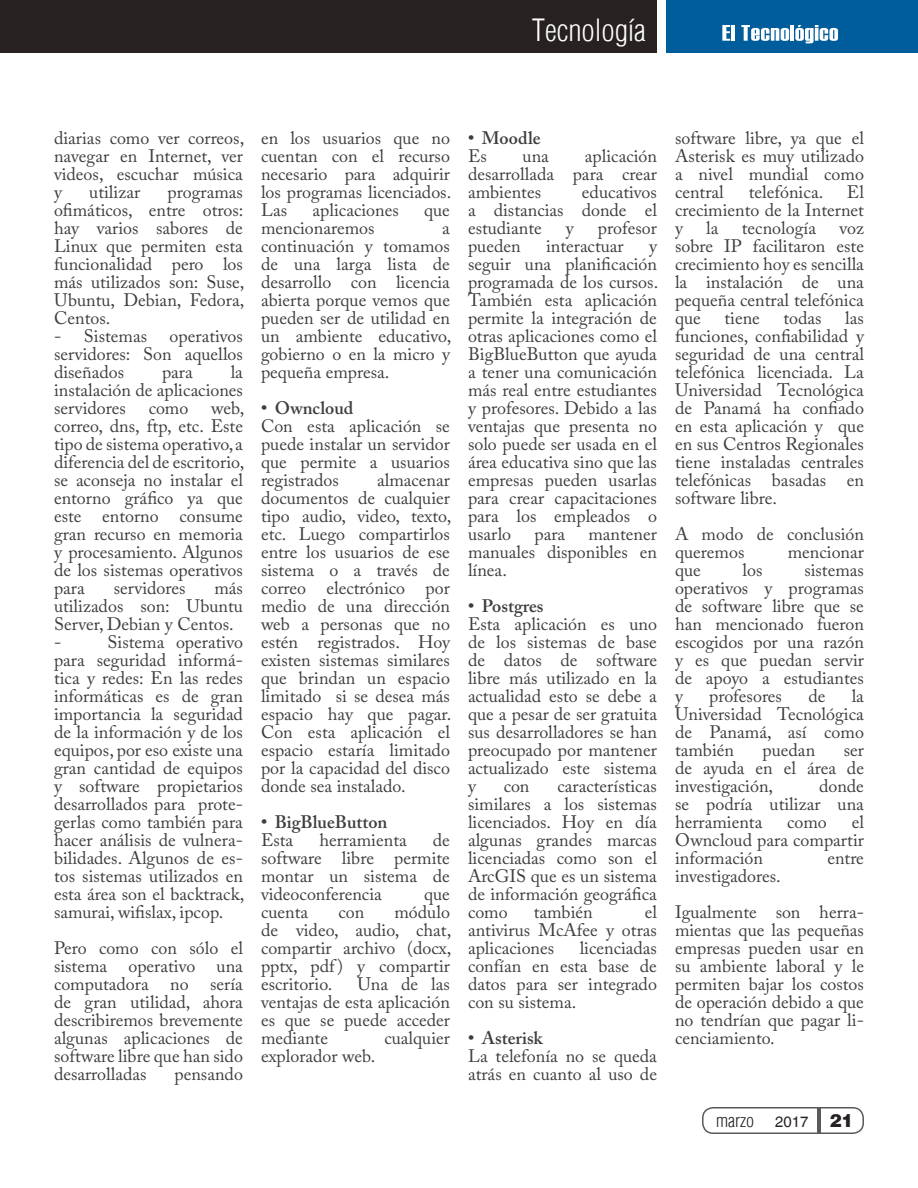
<style>
.page{position:relative;width:918px;height:1188px;background:#fff}
.page>*{position:absolute;margin:0;border:0;box-sizing:border-box;transform-origin:0 0}
.t1{font:30px "Switzerland Cond Light Plain";color:#fff}
.t2{font:18px/18px "Adobe Caslon Pro";color:#3f3e3d;text-align:justify}
.t3{font:600 18px "Adobe Caslon Pro";color:#3f3e3d}
.t4{font:18px "Switzerland Cond Light Plain";color:#272221}
.s1{font-family:"Switzerland Plain";font-size:15px}
.s2{font-family:"Switzerland Black Plain"}
</style>
<div class="page">
<div style="left:702px;top:1107px;width:162px;height:27px;border:2px solid #595a5b;border-radius:10px"></div>
<svg style="left:817px;top:1108px;width:4px;height:25px"></svg>
<div style="left:666px;top:0;width:252px;height:52px;background:#005d9b"></div>
<div style="left:0;top:0;width:657px;height:52px;background:#272221"></div>
<svg style="left:722px;top:25px;width:8px;height:16px"></svg>
<hr style="left:731px;top:25px;width:4px;height:16px;background:#fff">
<svg style="left:741px;top:25px;width:48px;height:16px"></svg>
<hr style="left:790px;top:25px;width:4px;height:16px;background:#fff">
<svg style="left:795px;top:25px;width:43px;height:18px"></svg>
<h1 class="t1" style="left:532px;top:12px;width:116px">Tecnología</h1>
<p class="t2" style="left:54px;top:129px;width:192px">diarias como ver correos, navegar en Internet, ver videos, escuchar música y</p>
<p class="t2" style="left:89px;top:183px;width:52px">utilizar</p>
<p class="t2" style="left:54px;top:183px;width:192px;text-indent:114px">programas ofimáticos, entre otros: hay varios sabores de Linux que permiten esta funcionalidad pero los más utilizados son: Suse, Ubuntu, Debian, Fedora, Centos.</p>
<p class="t2" style="left:54px;top:327px;width:191px">- Sistemas operativos servidores: Son aquellos diseñados</p>
<p class="t2" style="left:54px;top:363px;width:191px;text-indent:177px">la instalación de aplicaciones servidores</p>
<p class="t2" style="left:162px;top:363px;width:32px">para</p>
<p class="t2" style="left:54px;top:399px;width:192px;text-indent:157px">web, correo, dns, ftp, etc. Este tipo de sistema operativo, a diferencia del de escritorio, se aconseja no instalar el entorno gráfico ya que este entorno consume gran recurso en memoria y procesamiento. Algunos de los sistemas operativos para</p>
<p class="t2" style="left:149px;top:399px;width:41px">como</p>
<p class="t2" style="left:114px;top:579px;width:73px">servidores</p>
<p class="t2" style="left:54px;top:579px;width:191px;text-align:left;text-indent:160px">más utilizados son: Ubuntu<br>Server, Debian y Centos. -</p>
<p class="t2" style="left:54px;top:633px;width:192px;text-indent:53px">Sistema operativo para seguridad informá&shy;tica y redes: En las redes informáticas es de gran importancia la seguridad de la información y de los equipos, por eso existe una gran cantidad de equipos y software propietarios desarrollados para prote&shy;gerlas como también para hacer análisis de vulnera&shy;bilidades. Algunos de es&shy;tos sistemas utilizados en esta área son el backtrack, samurai, wifislax, ipcop.</p>
<p class="t2" style="left:54px;top:939px;width:191px">Pero como con sólo el sistema operativo una computadora no sería de gran utilidad, ahora describiremos brevemente algunas aplicaciones de software libre que han sido desarrolladas</p>
<p class="t2" style="left:174px;top:1065px;width:70px">pensando</p>
<p class="t2" style="left:261px;top:129px;width:192px">en los usuarios que no cuentan con el recurso necesario para adquirir los programas licenciados.<br>Las</p>
<p class="t2" style="left:312px;top:201px;width:88px">aplicaciones</p>
<p class="t2" style="left:424px;top:201px;width:27px">que</p>
<p class="t2" style="left:261px;top:219px;width:115px">mencionaremos</p>
<p class="t2" style="left:261px;top:219px;width:192px;text-indent:181px">a continuación y tomamos de una larga lista de desarrollo con licencia abierta porque vemos que pueden ser de utilidad en un ambiente educativo, gobierno o en la micro y pequeña empresa.</p>
<p class="t3" style="left:261px;top:397px;width:94px">• Owncloud</p>
<p class="t2" style="left:261px;top:417px;width:191px">Con esta aplicación se puede instalar un servidor que permite a usuarios registrados</p>
<p class="t2" style="left:261px;top:471px;width:192px;text-indent:116px">almacenar documentos de cualquier tipo audio, video, texto, etc. Luego compartirlos entre los usuarios de ese sistema o a través de correo electrónico por medio de una dirección web a personas que no estén registrados. Hoy existen sistemas similares que brindan un espacio limitado si se desea más espacio hay que pagar.<br>Con esta aplicación el espacio estaría limitado por la capacidad del disco donde sea instalado.</p>
<p class="t3" style="left:261px;top:811px;width:128px">• BigBlueButton</p>
<p class="t2" style="left:261px;top:831px;width:34px">Esta</p>
<p class="t2" style="left:319px;top:831px;width:89px">herramienta</p>
<p class="t2" style="left:261px;top:831px;width:190px;text-indent:172px">de software libre permite montar un sistema de videoconferencia</p>
<p class="t2" style="left:424px;top:885px;width:27px">que</p>
<p class="t2" style="left:261px;top:903px;width:192px;text-indent:133px">módulo de video, audio, chat, compartir archivo (docx, pptx, pdf ) y compartir escritorio.</p>
<p class="t2" style="left:261px;top:903px;width:49px">cuenta</p>
<p class="t2" style="left:338px;top:903px;width:27px">con</p>
<p class="t2" style="left:261px;top:975px;width:191px;text-indent:96px">Una de las ventajas de esta aplicación es que se puede acceder mediante</p>
<p class="t2" style="left:384px;top:1029px;width:67px">cualquier</p>
<p class="t2" style="left:261px;top:1047px;width:116px">explorador web.</p>
<p class="t3" style="left:468px;top:127px;width:74px">• Moodle</p>
<p class="t2" style="left:468px;top:147px;width:20px">Es</p>
<p class="t2" style="left:523px;top:147px;width:28px">una</p>
<p class="t2" style="left:468px;top:147px;width:191px;text-indent:117px">aplicación desarrollada para crear ambientes</p>
<p class="t2" style="left:468px;top:183px;width:191px;text-indent:114px">educativos a distancias donde el estudiante</p>
<p class="t2" style="left:566px;top:219px;width:9px">y</p>
<p class="t2" style="left:598px;top:219px;width:61px">profesor</p>
<p class="t2" style="left:468px;top:237px;width:54px">pueden</p>
<p class="t2" style="left:546px;top:237px;width:79px">interactuar</p>
<p class="t2" style="left:468px;top:237px;width:192px;text-indent:181px">y seguir una planificación programada de los cursos.<br>También esta aplicación permite la integración de otras aplicaciones como el BigBlueButton que ayuda a tener una comunicación más real entre estudiantes y profesores. Debido a las ventajas que presenta no solo puede ser usada en el área educativa sino que las empresas pueden usarlas para crear capacitaciones para los empleados o usarlo</p>
<p class="t2" style="left:468px;top:525px;width:190px;text-indent:120px">mantener manuales disponibles en línea.</p>
<p class="t3" style="left:468px;top:595px;width:77px">• Postgres</p>
<p class="t2" style="left:468px;top:615px;width:191px">Esta aplicación es uno de los sistemas de base de datos de software libre más utilizado en la actualidad esto se debe a que a pesar de ser gratuita sus desarrolladores se han preocupado por mantener actualizado este sistema y</p>
<p class="t2" style="left:534px;top:525px;width:32px">para</p>
<p class="t2" style="left:468px;top:777px;width:191px;text-indent:89px">características similares a los sistemas licenciados. Hoy en día algunas grandes marcas licenciadas como son el ArcGIS que es un sistema de información geográfica como</p>
<p class="t2" style="left:504px;top:777px;width:27px">con</p>
<p class="t2" style="left:468px;top:903px;width:191px;text-indent:177px">el antivirus McAfee y otras aplicaciones</p>
<p class="t2" style="left:534px;top:903px;width:61px">también</p>
<p class="t2" style="left:468px;top:939px;width:191px;text-indent:112px">licenciadas confían en esta base de datos para ser integrado con su sistema.</p>
<p class="t3" style="left:468px;top:1027px;width:76px">• Asterisk</p>
<p class="t2" style="left:468px;top:1047px;width:191px">La telefonía no se queda atrás en cuanto al uso de</p>
<p class="t2" style="left:675px;top:129px;width:191px">software libre, ya que el Asterisk es muy utilizado a nivel mundial como central</p>
<p class="t2" style="left:675px;top:183px;width:191px;text-indent:172px">El crecimiento de la Internet y</p>
<p class="t2" style="left:749px;top:183px;width:76px">telefónica.</p>
<p class="t2" style="left:706px;top:219px;width:14px">la</p>
<p class="t2" style="left:742px;top:219px;width:76px">tecnología</p>
<p class="t2" style="left:675px;top:219px;width:191px;text-indent:164px">voz sobre IP facilitaron este crecimiento hoy es sencilla la instalación de una pequeña central telefónica que</p>
<p class="t2" style="left:675px;top:309px;width:191px;text-indent:170px">las funciones, confiabilidad y seguridad de una central telefónica licenciada. La Universidad Tecnológica de Panamá ha confiado en esta aplicación y que en sus Centros Regionales tiene instaladas centrales telefónicas basadas en software libre.</p>
<p class="t2" style="left:675px;top:525px;width:191px">A modo de conclusión queremos</p>
<p class="t2" style="left:724px;top:309px;width:37px">tiene</p>
<p class="t2" style="left:784px;top:309px;width:40px">todas</p>
<p class="t2" style="left:788px;top:543px;width:78px">mencionar</p>
<p class="t2" style="left:675px;top:561px;width:27px">que</p>
<p class="t2" style="left:743px;top:561px;width:21px">los</p>
<p class="t2" style="left:675px;top:561px;width:191px;text-indent:129px">sistemas operativos y programas de software libre que se han mencionado fueron escogidos por una razón y es que puedan servir de apoyo a estudiantes y</p>
<p class="t2" style="left:675px;top:687px;width:190px;text-indent:177px">la Universidad Tecnológica de Panamá, así como también</p>
<p class="t2" style="left:709px;top:687px;width:74px">profesores</p>
<p class="t2" style="left:808px;top:687px;width:19px">de</p>
<p class="t2" style="left:763px;top:741px;width:54px">puedan</p>
<p class="t2" style="left:675px;top:741px;width:191px;text-indent:169px">ser de ayuda en el área de investigación,</p>
<p class="t2" style="left:675px;top:777px;width:190px;text-indent:144px">donde se podría utilizar una herramienta</p>
<p class="t2" style="left:675px;top:813px;width:191px;text-indent:177px">el Owncloud para compartir información</p>
<p class="t2" style="left:787px;top:813px;width:41px">como</p>
<p class="t2" style="left:827px;top:849px;width:38px">entre</p>
<p class="t2" style="left:675px;top:858px;width:190px;line-height:36px">investigadores.<br>Igualmente son herra-</p>
<p class="t2" style="left:675px;top:921px;width:191px">mientas que las pequeñas empresas pueden usar en su ambiente laboral y le permiten bajar los costos de operación debido a que no tendrían que pagar li&shy;cenciamiento.</p>
<p class="t4" style="left:716px;top:1109px;width:139px">marzo <span class="s1">2017</span> <span class="s2">21</span></p>
</div>
